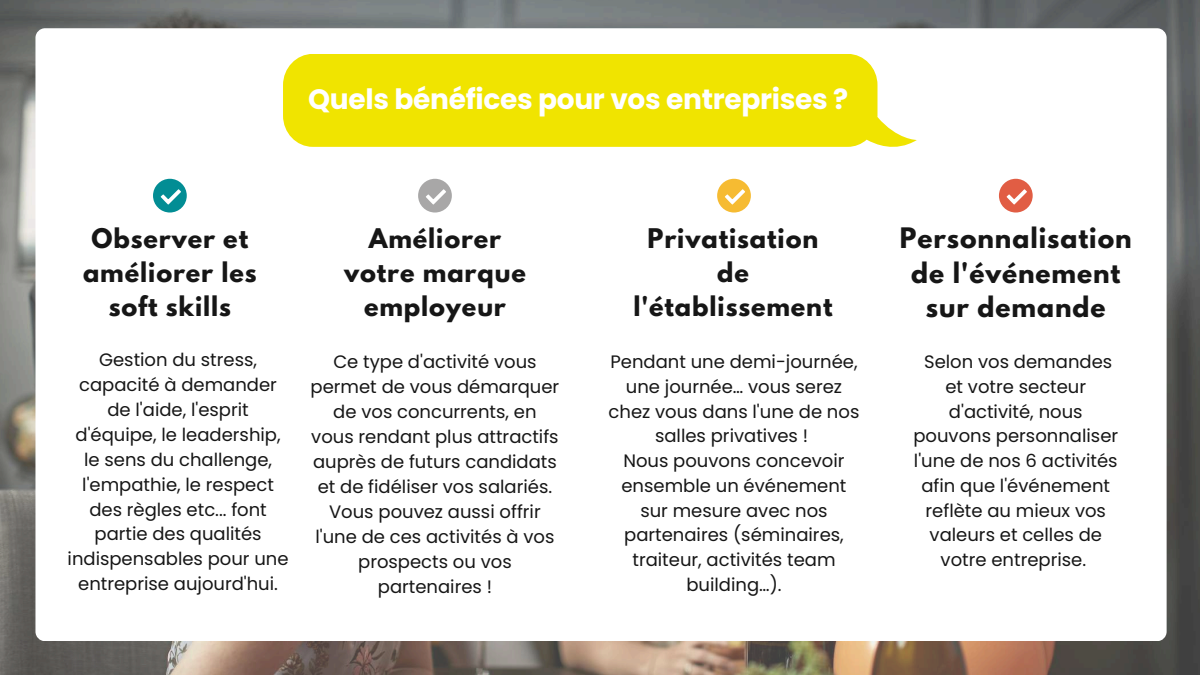
<style>
.page{position:relative;width:1200px;height:675px;background:#fff}
.page>*{position:absolute;margin:0;border:0;box-sizing:border-box;transform-origin:0 0}
.t1{font:700 28px "Poppins";letter-spacing:-.01em;color:#fff}
.t2{font:700 25px/34.5px "League Spartan";letter-spacing:.035em;color:#161616;text-align:center}
.t3{font:700 24px/33.5px "League Spartan";letter-spacing:.035em;color:#161616;text-align:center}
.t4{font:18px/24.9px "Poppins";color:#161616;text-align:center}
</style>
<div class="page">
<img style="left:0;top:0;width:1200px;height:675px">
<div style="left:35px;top:28px;width:1132px;height:613px;background:#fff;border-radius:10px"></div>
<svg style="left:153px;top:179px;width:34px;height:34px"></svg>
<svg style="left:418px;top:179px;width:34px;height:34px"></svg>
<svg style="left:717px;top:179px;width:34px;height:34px"></svg>
<svg style="left:999px;top:179px;width:34px;height:34px"></svg>
<svg style="left:283px;top:54px;width:634px;height:93px;fill:#f0e400"></svg>
<h1 class="t1" style="left:308px;top:80px;width:542px">Quels bénéfices pour vos entreprises ?</h1>
<h3 class="t3" style="left:83px;top:225px;width:175px">Observer et améliorer les soft skills</h3>
<p class="t4" style="left:68px;top:347px;width:223px">Gestion du stress, capacité à demander de l'aide, l'esprit d'équipe, le leadership, le sens du challenge, l'empathie, le respect des règles etc... font partie des qualités indispensables pour une entreprise aujourd'hui.</p>
<h3 class="t3" style="left:344px;top:225px;width:183px">Améliorer votre marque employeur</h3>
<p class="t4" style="left:311px;top:350px;width:250px">Ce type d'activité vous permet de vous démarquer de vos concurrents, en vous rendant plus attractifs auprès de futurs candidats et de fidéliser vos salariés.<br>Vous pouvez aussi offrir l'une de ces activités à vos prospects ou vos partenaires !</p>
<h3 class="t3" style="left:633px;top:225px;width:201px">Privatisation de l'établissement</h3>
<h2 class="t2" style="left:900px;top:224px;width:233px">Personnalisation de l'événement sur demande</h2>
<p class="t4" style="left:609px;top:350px;width:252px">Pendant une demi-journée, une journée… vous serez chez vous dans l'une de nos salles privatives !<br>Nous pouvons concevoir ensemble un événement sur mesure avec nos partenaires (séminaires, traiteur, activités team building…).</p>
<p class="t4" style="left:913px;top:350px;width:206px">Selon vos demandes et votre secteur d'activité, nous pouvons personnaliser l'une de nos 6 activités afin que l'événement reflète au mieux vos valeurs et celles de votre entreprise.</p>
</div>
